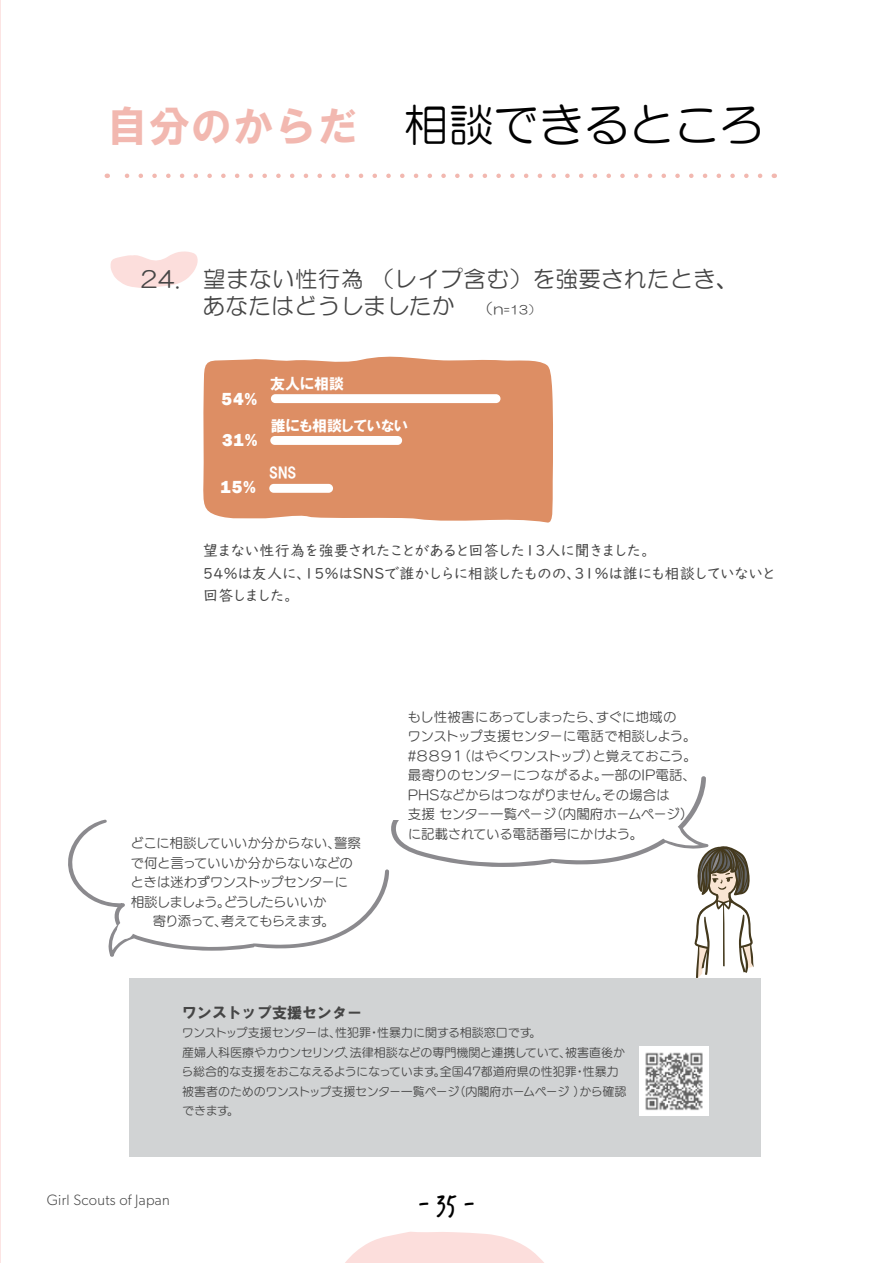
<style>
.page{position:relative;width:893px;height:1263px;background:#fff}
.page>*{position:absolute;margin:0;border:0;box-sizing:border-box;transform-origin:0 0}
.t1{font:45px "HG Maru Gothic MPRO";color:#000}
.t2{font:27px "Verveine";color:#000}
.t3{font:22.5px/27px "HG Maru Gothic MPRO";letter-spacing:.02em;color:#454545}
.t4{font:800 18px "Franklin Gothic";color:#fff}
.t5{font:15px/22.5px "UD Digi Kyokasho NK R";letter-spacing:.02em;color:#454545}
.t6{font:15px "HGP Soei Kakugothic UB";color:#fff}
.t7{font:300 15px "Gibson";letter-spacing:.02em;color:#454545}
.t8{font:15px "HGS Soei Kakugothic UB";color:#454545}
.t9{font:13.5px/19.5px "UD Marugo Small Pr 6 N M";letter-spacing:-.03em;color:#454545}
.t10{font:12px/19.5px "UD Marugo Small Pr 6 N M";letter-spacing:-.01em;color:#454545}
.s1{font-family:"HGS Soei Kakugothic UB";font-size:42px;color:#f2b8b0}
.s2{font-size:15px}
.s3{font-size:12px}
</style>
<div class="page">
<svg style="left:124px;top:174px;width:636px;height:4px"></svg>
<hr style="left:0;top:0;width:1px;height:1263px;background:#fcdedc">
<svg style="left:345px;top:1232px;width:199px;height:31px"></svg>
<div style="left:130px;top:978px;width:631px;height:179px;background:#d1d3d4"></div>
<svg style="left:110px;top:251px;width:88px;height:37px"></svg>
<img style="left:639px;top:1046px;width:69px;height:69px">
<svg style="left:203px;top:356px;width:350px;height:167px;background:#df946d"></svg>
<div style="left:271px;top:394px;width:229px;height:9px;background:#fff;border-radius:4px"></div>
<div style="left:270px;top:436px;width:132px;height:9px;background:#fff;border-radius:4px"></div>
<div style="left:269px;top:484px;width:64px;height:9px;background:#fff;border-radius:4px"></div>
<svg style="left:68px;top:776px;width:686px;height:203px"></svg>
<div style="left:117px;top:921px;width:17px;height:18px;background:#fff;border-radius:50%"></div>
<div style="left:661px;top:824px;width:20px;height:17px;background:#fff;border-radius:50%"></div>
<div style="left:303px;top:706px;width:102px;height:114px;background:#fff"></div>
<h1 class="t1" style="left:107px;top:102px;width:659px"><span class="s1">自分のからだ</span> 相談できるところ</h1>
<h3 class="t3" style="left:141px;top:265px;width:599px">24.　望まない性行為 （レイプ含む）を強要されたとき、　 　あなたはどうしましたか　<span class="s2">（n</span><span class="s3">=13）</span></h3>
<h3 class="t4" style="left:222px;top:387px;width:37px">54%</h3>
<h3 class="t4" style="left:222px;top:428px;width:37px">31%</h3>
<h3 class="t4" style="left:220px;top:475px;width:37px">15%</h3>
<p class="t6" style="left:270px;top:376px;width:75px">友人に相談</p>
<p class="t6" style="left:271px;top:418px;width:139px">誰にも相談していない</p>
<p class="t6" style="left:269px;top:465px;width:29px">SNS</p>
<p class="t5" style="left:203px;top:540px;width:573px">望まない性行為を強要されたことがあると回答した13人に聞きました。<br>54％は友人に、15％はSNSで誰かしらに相談したものの、31％は誰にも相談していないと回答しました。</p>
<p class="t9" style="left:130px;top:834px;width:232px">どこに相談していいか分からない、警察で何と言っていいか分からないなどのときは迷わずワンストップセンターに相談しましょう。どうしたらいいか<br>　 寄り添って、考えてもらえます。</p>
<p class="t9" style="left:407px;top:707px;width:291px">もし性被害にあってしまったら、すぐに地域の<br>ワンストップ支援センターに電話で相談しよう。#８８９１（はやくワンストップ）と覚えておこう。最寄りのセンターにつながるよ。一部のIP電話、<br>PHSなどからはつながりません。その場合は<br>支援 センター一覧ページ（内閣府ホームページ）に記載されている電話番号にかけよう。</p>
<p class="t8" style="left:182px;top:1005px;width:181px">ワンストップ支援センター</p>
<p class="t10" style="left:182px;top:1023px;width:446px">ワンストップ支援センターは、性犯罪・性暴力に関する相談窓口です。<br>産婦人科医療やカウンセリング、法律相談などの専門機関と連携していて、被害直後から総合的な支援をおこなえるようになっています。全国47都道府県の性犯罪・性暴力被害者のためのワンストップ支援センター一覧ページ（内閣府ホームページ ）から確認できます。</p>
<p class="t7" style="left:47px;top:1191px;width:125px">Girl Scouts of Japan</p>
<h2 class="t2" style="left:418px;top:1185px;width:58px">- 35 -</h2>
</div>
